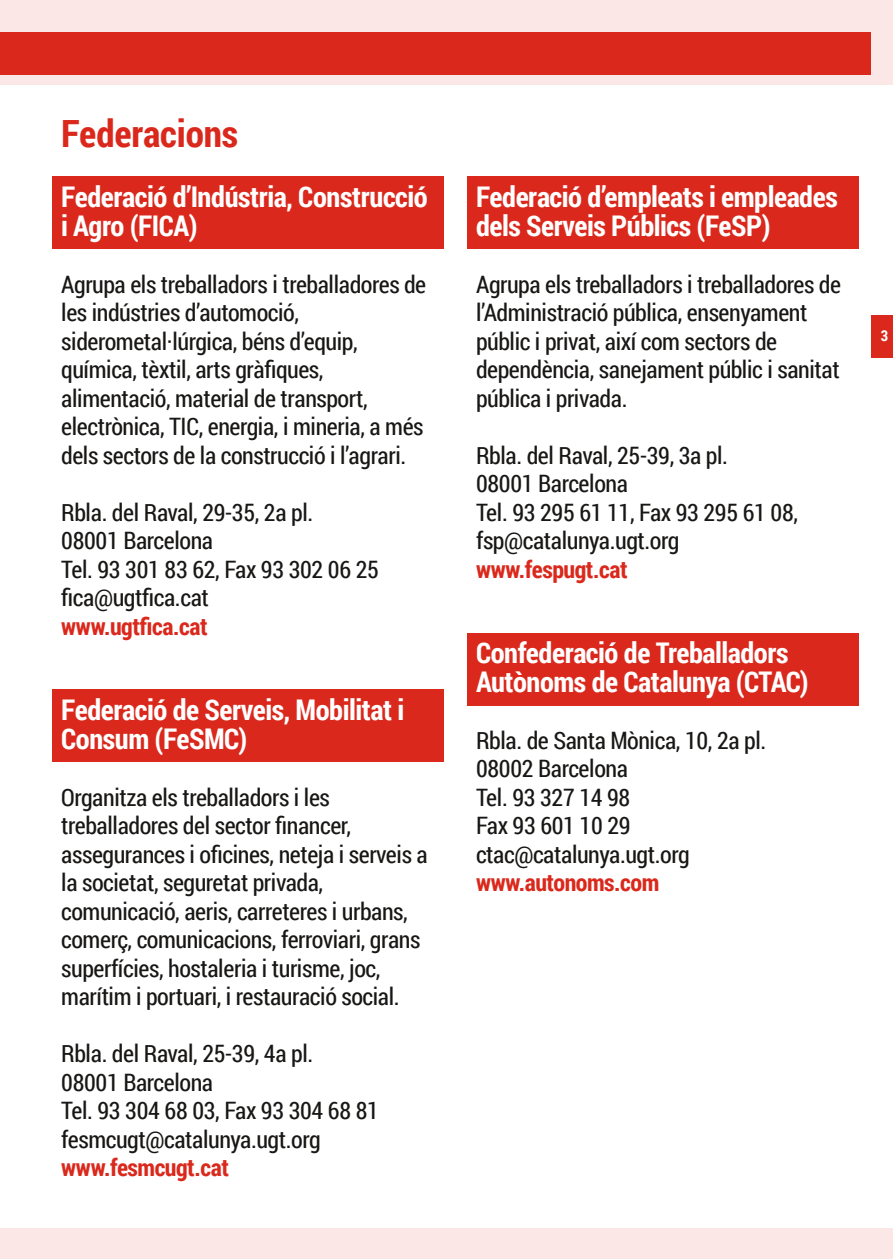
<style>
.page{position:relative;width:893px;height:1259px;background:#fff}
.page>*{position:absolute;margin:0;border:0;box-sizing:border-box;transform-origin:0 0}
.t1{font:700 37.5px "Roboto Condensed";letter-spacing:-.005em;color:#da291c}
.t2{font:700 28.5px/28.5px "Roboto Condensed";letter-spacing:-.015em;color:#fff}
.t3{font:24px/28.5px "Roboto Condensed";letter-spacing:-.015em;color:#181715}
.t4{font:700 24px "Roboto Condensed";letter-spacing:-.02em;color:#da291c}
.t5{font:700 15px "Roboto Condensed";color:#fff}
</style>
<div class="page">
<div style="left:468px;top:634px;width:391px;height:72px;background:#da291c"></div>
<div style="left:468px;top:176px;width:391px;height:73px;background:#da291c"></div>
<div style="left:52px;top:689px;width:391px;height:72px;background:#da291c"></div>
<div style="left:52px;top:176px;width:391px;height:73px;background:#da291c"></div>
<div style="left:0;top:0;width:893px;height:85px;background:#fbe7e5"></div>
<div style="left:0;top:32px;width:871px;height:42px;background:#da291c"></div>
<div style="left:871px;top:315px;width:22px;height:42px;background:#da291c"></div>
<div style="left:0;top:1228px;width:893px;height:31px;background:#fbe7e5"></div>
<h1 class="t1" style="left:61px;top:107px;width:178px">Federacions</h1>
<p class="t2" style="left:61px;top:182px;width:368px">Federació d’Indústria, Construcció i Agro (FICA)</p>
<p class="t3" style="left:61px;top:269px;width:366px">Agrupa els treballadors i treballadores de les indústries d’automoció, siderometal·lúrgica, béns d’equip, química, tèxtil, arts gràfiques, alimentació, material de transport, electrònica, TIC, energia, i mineria, a més dels sectors de la construcció i l’agrari.</p>
<p class="t3" style="left:61px;top:497px;width:319px">Rbla. del Raval, 29-35, 2a pl.<br>08001 Barcelona<br>Tel. 93 301 83 62, Fax 93 302 06 25 fica@ugtfica.cat</p>
<p class="t4" style="left:61px;top:609px;width:148px">www.ugtfica.cat</p>
<p class="t2" style="left:61px;top:695px;width:345px">Federació de Serveis, Mobilitat i<br>Consum (FeSMC)</p>
<p class="t3" style="left:61px;top:782px;width:368px">Organitza els treballadors i les treballadores del sector financer, assegurances i oficines, neteja i serveis a la societat, seguretat privada, comunicació, aeris, carreteres i urbans, comerç, comunicacions, ferroviari, grans superfícies, hostaleria i turisme, joc, marítim i portuari, i restauració social.</p>
<p class="t3" style="left:61px;top:1038px;width:319px">Rbla. del Raval, 25-39, 4a pl.<br>08001 Barcelona<br>Tel. 93 304 68 03, Fax 93 304 68 81 fesmcugt@catalunya.ugt.org</p>
<p class="t4" style="left:61px;top:1151px;width:169px">www.fesmcugt.cat</p>
<p class="t2" style="left:476px;top:182px;width:363px">Federació d’empleats i empleades dels Serveis Públics (FeSP)</p>
<p class="t3" style="left:476px;top:269px;width:366px">Agrupa els treballadors i treballadores de l’Administració pública, ensenyament públic i privat, així com sectors de dependència, sanejament públic i sanitat pública i privada.</p>
<p class="t3" style="left:476px;top:440px;width:324px">Rbla. del Raval, 25-39, 3a pl.<br>08001 Barcelona<br>Tel. 93 295 61 11, Fax 93 295 61 08, fsp@catalunya.ugt.org</p>
<p class="t4" style="left:476px;top:552px;width:153px">www.fespugt.cat</p>
<p class="t2" style="left:476px;top:638px;width:334px">Confederació de Treballadors<br>Autònoms de Catalunya (CTAC)</p>
<p class="t3" style="left:476px;top:725px;width:292px">Rbla. de Santa Mònica, 10, 2a pl.<br>08002 Barcelona<br>Tel. 93 327 14 98<br>Fax 93 601 10 29 ctac@catalunya.ugt.org</p>
<p class="t4" style="left:476px;top:866px;width:185px">www.autonoms.com</p>
<p class="t5" style="left:881px;top:325px;width:9px">3</p>
</div>
